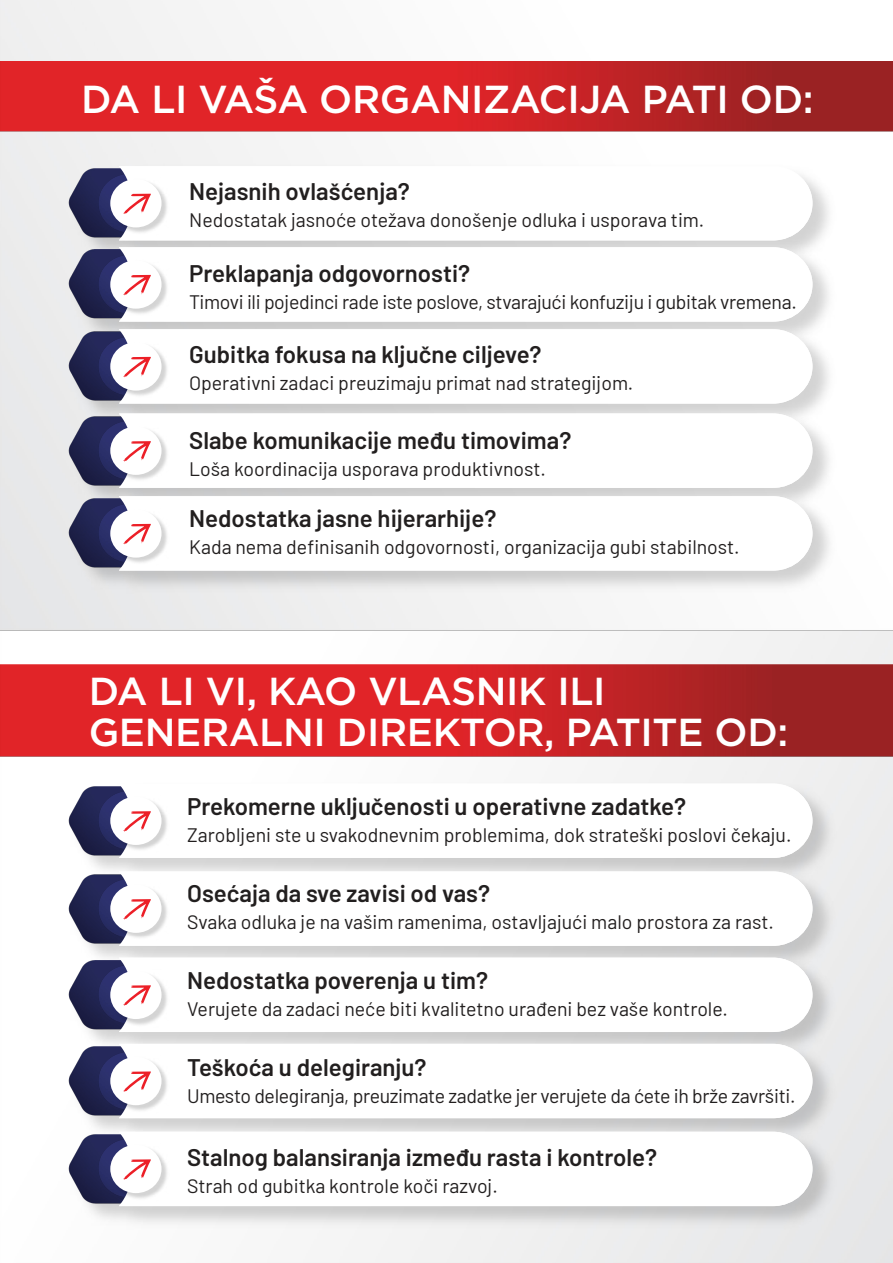
<style>
.page{position:relative;width:893px;height:1263px;background:#fff}
.page>*{position:absolute;margin:0;border:0;box-sizing:border-box;transform-origin:0 0}
.t1{font:500 39px/40.5px "Gotham";letter-spacing:-.01em;color:#fff}
.t2{font:600 24px "Barlow";color:#221f1f}
.t3{font:19.5px "Barlow";color:#221f1f}
</style>
<div class="page">
<img style="left:0;top:664px;width:893px;height:93px">
<img style="left:0;top:0;width:893px;height:630px">
<img style="left:0;top:62px;width:893px;height:70px">
<img style="left:66px;top:161px;width:774px;height:81px">
<img style="left:69px;top:169px;width:50px;height:69px">
<svg style="left:119px;top:166px;width:693px;height:74px"></svg>
<img style="left:109px;top:178px;width:60px;height:57px">
<div style="left:110px;top:179px;width:52px;height:48px;background:#fff;border-radius:50%"></div>
<svg style="left:123px;top:193px;width:28px;height:21px"></svg>
<img style="left:69px;top:786px;width:50px;height:69px">
<svg style="left:119px;top:783px;width:693px;height:75px"></svg>
<img style="left:109px;top:795px;width:60px;height:58px">
<div style="left:110px;top:796px;width:52px;height:49px;background:#fff;border-radius:50%"></div>
<svg style="left:123px;top:811px;width:28px;height:21px"></svg>
<img style="left:69px;top:874px;width:50px;height:69px">
<svg style="left:119px;top:871px;width:693px;height:75px"></svg>
<img style="left:109px;top:883px;width:60px;height:58px">
<div style="left:110px;top:884px;width:52px;height:49px;background:#fff;border-radius:50%"></div>
<svg style="left:123px;top:899px;width:28px;height:20px"></svg>
<img style="left:69px;top:960px;width:50px;height:69px">
<svg style="left:119px;top:958px;width:693px;height:74px"></svg>
<img style="left:109px;top:969px;width:60px;height:58px">
<div style="left:110px;top:971px;width:52px;height:48px;background:#fff;border-radius:50%"></div>
<svg style="left:123px;top:985px;width:28px;height:21px"></svg>
<img style="left:69px;top:1046px;width:50px;height:69px">
<svg style="left:119px;top:1044px;width:693px;height:74px"></svg>
<img style="left:109px;top:1055px;width:60px;height:58px">
<div style="left:110px;top:1057px;width:52px;height:48px;background:#fff;border-radius:50%"></div>
<svg style="left:123px;top:1071px;width:28px;height:21px"></svg>
<img style="left:68px;top:1126px;width:772px;height:106px">
<img style="left:69px;top:1134px;width:50px;height:69px">
<svg style="left:119px;top:1132px;width:693px;height:74px"></svg>
<img style="left:109px;top:1143px;width:60px;height:58px">
<div style="left:110px;top:1145px;width:52px;height:48px;background:#fff;border-radius:50%"></div>
<svg style="left:123px;top:1159px;width:28px;height:21px"></svg>
<img style="left:66px;top:242px;width:774px;height:82px">
<img style="left:69px;top:250px;width:50px;height:69px">
<svg style="left:119px;top:247px;width:693px;height:75px"></svg>
<img style="left:109px;top:259px;width:60px;height:57px">
<div style="left:110px;top:260px;width:52px;height:49px;background:#fff;border-radius:50%"></div>
<svg style="left:123px;top:275px;width:28px;height:20px"></svg>
<img style="left:66px;top:324px;width:774px;height:84px">
<img style="left:69px;top:332px;width:50px;height:69px">
<svg style="left:119px;top:329px;width:693px;height:75px"></svg>
<img style="left:109px;top:341px;width:60px;height:58px">
<div style="left:110px;top:342px;width:52px;height:49px;background:#fff;border-radius:50%"></div>
<svg style="left:123px;top:357px;width:28px;height:20px"></svg>
<img style="left:66px;top:408px;width:774px;height:83px">
<img style="left:69px;top:416px;width:50px;height:69px">
<svg style="left:119px;top:413px;width:693px;height:75px"></svg>
<img style="left:109px;top:426px;width:60px;height:57px">
<div style="left:110px;top:426px;width:52px;height:49px;background:#fff;border-radius:50%"></div>
<svg style="left:123px;top:441px;width:28px;height:21px"></svg>
<img style="left:66px;top:491px;width:774px;height:106px">
<img style="left:69px;top:499px;width:50px;height:69px">
<svg style="left:119px;top:496px;width:693px;height:75px"></svg>
<img style="left:109px;top:508px;width:60px;height:58px">
<div style="left:110px;top:509px;width:52px;height:49px;background:#fff;border-radius:50%"></div>
<svg style="left:123px;top:524px;width:28px;height:20px"></svg>
<h1 class="t1" style="left:81px;top:79px;width:734px">DA LI VAŠA ORGANIZACIJA PATI OD:</h1>
<p class="t2" style="left:189px;top:173px;width:222px">Nejasnih ovlašćenja?</p>
<p class="t3" style="left:189px;top:205px;width:516px">Nedostatak jasnoće otežava donošenje odluka i usporava tim.</p>
<p class="t2" style="left:189px;top:256px;width:282px">Preklapanja odgovornosti?</p>
<p class="t3" style="left:189px;top:288px;width:609px">Timovi ili pojedinci rade iste poslove, stvarajući konfuziju i gubitak vremena.</p>
<p class="t2" style="left:189px;top:337px;width:354px">Gubitka fokusa na ključne ciljeve?</p>
<p class="t3" style="left:189px;top:369px;width:445px">Operativni zadaci preuzimaju primat nad strategijom.</p>
<p class="t2" style="left:189px;top:422px;width:384px">Slabe komunikacije među timovima?</p>
<p class="t3" style="left:189px;top:454px;width:358px">Loša koordinacija usporava produktivnost.</p>
<p class="t2" style="left:189px;top:500px;width:309px">Nedostatka jasne hijerarhije?</p>
<p class="t3" style="left:189px;top:532px;width:552px">Kada nema definisanih odgovornosti, organizacija gubi stabilnost.</p>
<h1 class="t1" style="left:89px;top:671px;width:701px">DA LI VI, KAO VLASNIK ILI<br>GENERALNI DIREKTOR, PATITE OD:</h1>
<p class="t2" style="left:187px;top:789px;width:500px">Prekomerne uključenosti u operativne zadatke?</p>
<p class="t3" style="left:187px;top:821px;width:606px">Zarobljeni ste u svakodnevnim problemima, dok strateški poslovi čekaju.</p>
<p class="t2" style="left:187px;top:876px;width:304px">Osećaja da sve zavisi od vas?</p>
<p class="t3" style="left:187px;top:908px;width:588px">Svaka odluka je na vašim ramenima, ostavljajući malo prostora za rast.</p>
<p class="t2" style="left:187px;top:963px;width:302px">Nedostatka poverenja u tim?</p>
<p class="t3" style="left:187px;top:995px;width:542px">Verujete da zadaci neće biti kvalitetno urađeni bez vaše kontrole.</p>
<p class="t2" style="left:187px;top:1050px;width:241px">Teškoća u delegiranju?</p>
<p class="t3" style="left:187px;top:1082px;width:610px">Umesto delegiranja, preuzimate zadatke jer verujete da ćete ih brže završiti.</p>
<p class="t2" style="left:187px;top:1140px;width:472px">Stalnog balansiranja između rasta i kontrole?</p>
<p class="t3" style="left:187px;top:1172px;width:312px">Strah od gubitka kontrole koči razvoj.</p>
</div>
